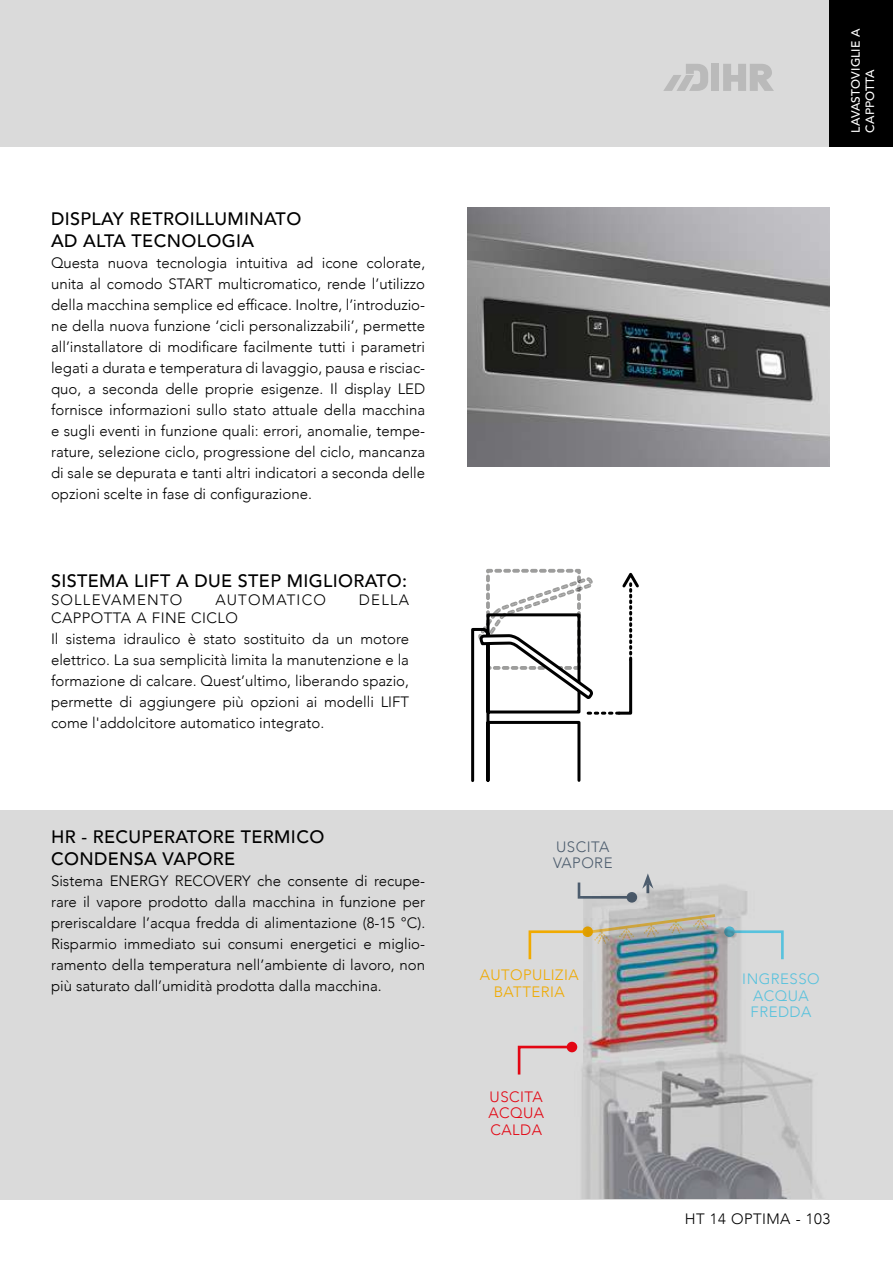
<style>
.page{position:relative;width:893px;height:1263px;background:#fff}
.page>*{position:absolute;margin:0;border:0;box-sizing:border-box;transform-origin:0 0}
.t1{font:500 18px/21.6px "Avenir";letter-spacing:.02em;color:#000}
.t2{font:300 15px/21px "Avenir";color:#000;text-align:justify}
.t3{font:300 15px "Avenir";letter-spacing:.08em;color:#000}
.t4{font:300 15px/16.5px "Avenir";letter-spacing:.03em;color:#f0aa00;text-align:center}
.t5{font:300 15px/16.5px "Avenir";letter-spacing:.03em;color:#58c2dd;text-align:center}
.t6{font:300 15px/16.5px "Avenir";letter-spacing:.03em;color:#e30613;text-align:justify}
.t7{font:300 15px "Avenir";letter-spacing:.03em;color:#000}
.t8{font:300 15px/16.5px "Avenir";letter-spacing:.03em;color:#4d5d6e}
.t9{font:500 12px/14.4px "Avenir";letter-spacing:.01em;color:#fff}
</style>
<div class="page">
<div style="left:0;top:0;width:893px;height:147px;background:#dadada"></div>
<div style="left:829px;top:0;width:64px;height:147px;background:#000"></div>
<div style="left:0;top:810px;width:893px;height:389px;background:#dadada"></div>
<svg style="left:517px;top:1045px;width:22px;height:30px"></svg>
<svg style="left:528px;top:930px;width:11px;height:30px"></svg>
<img style="left:539px;top:873px;width:282px;height:325px">
<svg style="left:471px;top:568px;width:168px;height:214px"></svg>
<img style="left:468px;top:207px;width:361px;height:260px">
<div style="left:711px;top:64px;width:8px;height:27px;background:#bababa"></div>
<svg style="left:723px;top:64px;width:51px;height:27px"></svg>
<svg style="left:663px;top:64px;width:45px;height:27px"></svg>
<p class="t1" style="left:51px;top:207px;width:252px">DISPLAY RETROILLUMINATO<br>AD ALTA TECNOLOGIA</p>
<p class="t2" style="left:51px;top:252px;width:376px">Questa nuova tecnologia intuitiva ad icone colorate, unita al comodo START multicromatico, rende l’utilizzo della macchina semplice ed efficace. Inoltre, l’introduzio&shy;ne della nuova funzione ‘cicli personalizzabili’, permette all’installatore di modificare facilmente tutti i parametri legati a durata e temperatura di lavaggio, pausa e risciac&shy;quo, a seconda delle proprie esigenze. Il display LED fornisce informazioni sullo stato attuale della macchina e sugli eventi in funzione quali: errori, anomalie, tempe&shy;rature, selezione ciclo, progressione del ciclo, mancanza di sale se depurata e tanti altri indicatori a seconda delle opzioni scelte in fase di configurazione.</p>
<p class="t1" style="left:51px;top:569px;width:358px">SISTEMA LIFT A DUE STEP MIGLIORATO:</p>
<p class="t3" style="left:51px;top:591px;width:133px">SOLLEVAMENTO</p>
<p class="t3" style="left:215px;top:591px;width:112px">AUTOMATICO</p>
<p class="t2" style="left:359px;top:589px;width:52px">DELLA</p>
<p class="t2" style="left:51px;top:607px;width:360px;text-align:left">CAPPOTTA A FINE CICLO<br>Il sistema idraulico è stato sostituito da un motore elettrico. La sua semplicità limita la manutenzione e la formazione di calcare. Quest’ultimo, liberando spazio, permette di aggiungere più opzioni ai modelli LIFT come l'addolcitore automatico integrato.</p>
<p class="t1" style="left:51px;top:825px;width:275px">HR - RECUPERATORE TERMICO<br>CONDENSA VAPORE</p>
<p class="t2" style="left:51px;top:870px;width:376px">Sistema ENERGY RECOVERY che consente di recupe&shy;rare il vapore prodotto dalla macchina in funzione per preriscaldare l’acqua fredda di alimentazione (8-15 °C).<br>Risparmio immediato sui consumi energetici e miglio&shy;ramento della temperatura nell’ambiente di lavoro, non più saturato dall’umidità prodotta dalla macchina.</p>
<p class="t8" style="left:553px;top:838px;width:61px">USCITA<br>VAPORE</p>
<p class="t4" style="left:480px;top:967px;width:100px">AUTOPULIZIA<br>BATTERIA</p>
<p class="t6" style="left:488px;top:1088px;width:57px">USCITA ACQUA CALDA</p>
<p class="t9" style="left:848px;top:133px;width:105px;rotate:-90deg">LAVASTOVIGLIE A<br>CAPPOTTA</p>
<p class="t5" style="left:742px;top:971px;width:79px">INGRESSO<br>ACQUA<br>FREDDA</p>
<p class="t7" style="left:685px;top:1210px;width:147px">HT 14 OPTIMA - 103</p>
</div>
